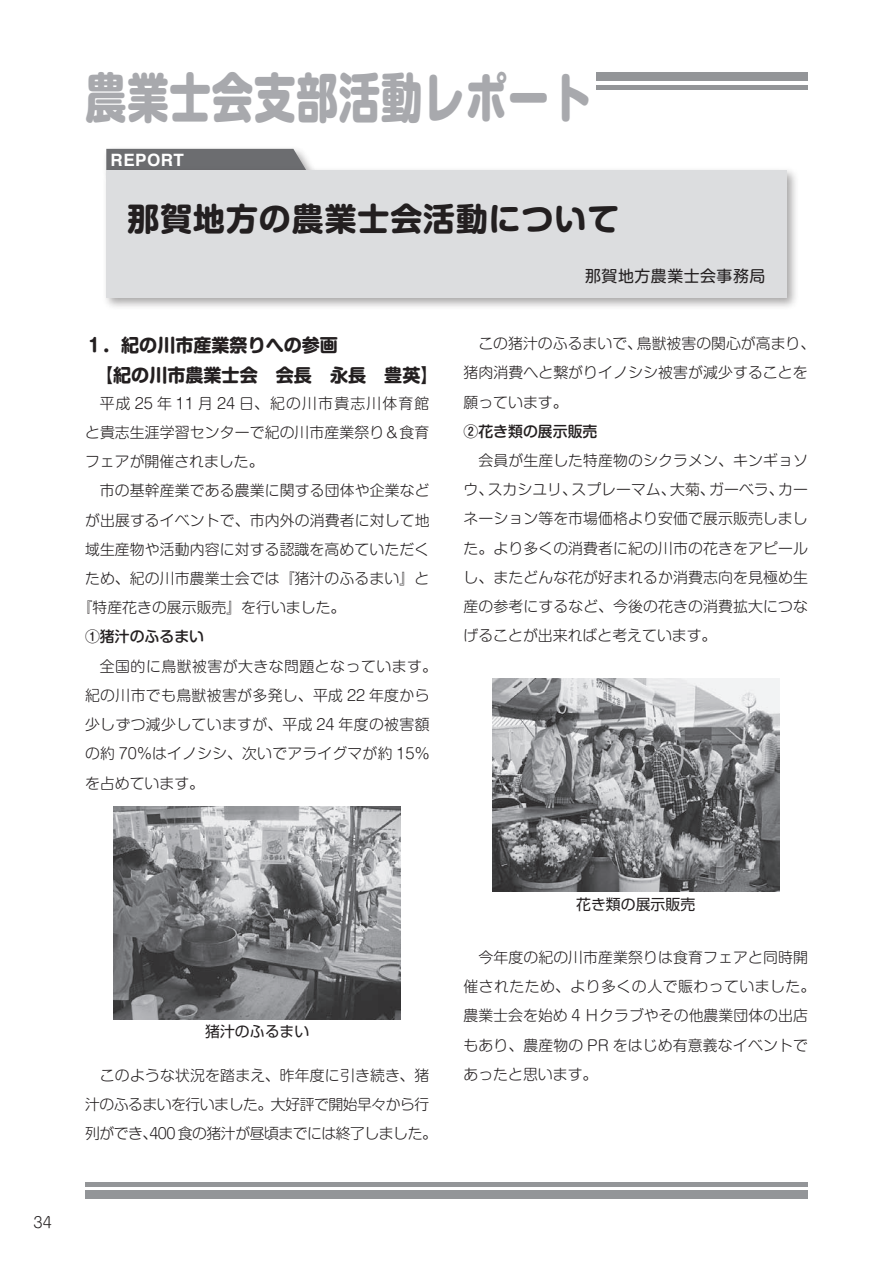
<style>
.page{position:relative;width:893px;height:1263px;background:#fff}
.page>*{position:absolute;margin:0;border:0;box-sizing:border-box;transform-origin:0 0}
.t1{font:800 53.1px "Shin M Go Pro";letter-spacing:.02em;color:#a8a9ad;scale:.78 1}
.t2{font:700 31.95px "Shin M Go Pro";letter-spacing:.03em;color:#231f20}
.t3{font:700 18px/29.7px "Shin M Go Pro";color:#231f20}
.t4{font:700 16.95px "Helvetica";letter-spacing:.03em;color:#fff}
.t5{font:15.9px "Shin M Go Pro";letter-spacing:.03em;color:#231f20}
.t6{font:300 14.85px/29.2px "Shin M Go Pro";letter-spacing:.005em;color:#231f20;text-align:justify}
.t7{font:300 14.85px/29.2px "Shin M Go Pro";letter-spacing:.025em;color:#231f20}
.t8{font:300 14.85px/29.2px "Shin M Go Pro";letter-spacing:-.035em;color:#231f20;text-align:center}
.t9{font:500 14.85px "Shin M Go Pro";color:#231f20}
.t10{font:14.85px "Shin Go Pro";color:#231f20}
</style>
<div class="page">
<div style="left:85px;top:72px;width:723px;height:9px;background:#939598"></div>
<hr style="left:85px;top:85px;width:723px;height:4px;background:#939598">
<div style="left:85px;top:1191px;width:723px;height:8px;background:#939598"></div>
<hr style="left:85px;top:1182px;width:723px;height:4px;background:#939598">
<div style="left:69px;top:60px;width:527px;height:54px;background:#fff"></div>
<div style="left:102px;top:144px;width:215px;height:38px;background:#231f20;opacity:.4"></div>
<div style="left:106px;top:149px;width:200px;height:17px;background:#6c6d70"></div>
<div style="left:102px;top:166px;width:697px;height:144px;background:#231f20;opacity:.4"></div>
<div style="left:106px;top:170px;width:681px;height:128px;background:#dcdddf"></div>
<img style="left:114px;top:806px;width:287px;height:213px">
<img style="left:492px;top:679px;width:287px;height:212px">
<h1 class="t1" style="left:85px;top:54px;width:651px">農業士会支部活動レポート</h1>
<p class="t4" style="left:111px;top:146px;width:75px">REPORT</p>
<h2 class="t2" style="left:128px;top:193px;width:493px">那賀地方の農業士会活動について</h2>
<p class="t5" style="left:585px;top:263px;width:182px">那賀地方農業士会事務局</p>
<p class="t3" style="left:95px;top:328px;width:345px;text-indent:-10px">１．紀の川市産業祭りへの参画<br>【紀の川市農業士会　会長　永長　豊英】</p>
<p class="t6" style="left:85px;top:387px;width:346px;text-indent:15px">平成 25 年 11 月 24 日、紀の川市貴志川体育館と貴志生涯学習センターで紀の川市産業祭り＆食育フェアが開催されました。</p>
<p class="t6" style="left:100px;top:474px;width:331px">市の基幹産業である農業に関する団体や企業など</p>
<p class="t6" style="left:85px;top:503px;width:346px">が出展するイベントで、市内外の消費者に対して地</p>
<p class="t6" style="left:85px;top:533px;width:346px">域生産物や活動内容に対する認識を高めていただく</p>
<p class="t6" style="left:85px;top:562px;width:346px">ため、紀の川市農業士会では『猪汁のふるまい』と</p>
<p class="t6" style="left:78px;top:591px;width:269px">『特産花きの展示販売』を行いました。</p>
<p class="t9" style="left:85px;top:625px;width:121px">①猪汁のふるまい</p>
<p class="t7" style="left:85px;top:650px;width:353px;text-indent:15px">全国的に鳥獣被害が大きな問題となっています。紀の川市でも鳥獣被害が多発し、平成 22 年度から少しずつ減少していますが、平成 24 年度の被害額の約 70％はイノシシ、次いでアライグマが約 15％を占めています。</p>
<p class="t6" style="left:463px;top:327px;width:353px;text-align:left;text-indent:15px">この猪汁のふるまいで、鳥獣被害の関心が高まり、猪肉消費へと繋がりイノシシ被害が減少することを願っています。</p>
<p class="t9" style="left:463px;top:419px;width:135px">②花き類の展示販売</p>
<p class="t6" style="left:463px;top:444px;width:346px;text-indent:15px">会員が生産した特産物のシクラメン、キンギョソウ、スカシユリ、スプレーマム、大菊、ガーベラ、カーネーション等を市場価格より安価で展示販売しました。より多くの消費者に紀の川市の花きをアピールし、またどんな花が好まれるか消費志向を見極め生産の参考にするなど、今後の花きの消費拡大につなげることが出来ればと考えています。</p>
<p class="t6" style="left:34px;top:1206px;width:20px">34</p>
<p class="t10" style="left:205px;top:1019px;width:106px">猪汁のふるまい</p>
<p class="t8" style="left:85px;top:1059px;width:353px">このような状況を踏まえ、昨年度に引き続き、猪<br>汁のふるまいを行いました。大好評で開始早々から行列ができ、400 食の猪汁が昼頃までには終了しました。</p>
<p class="t10" style="left:576px;top:892px;width:121px">花き類の展示販売</p>
<p class="t6" style="left:463px;top:941px;width:353px;text-align:left;text-indent:15px">今年度の紀の川市産業祭りは食育フェアと同時開催されたため、より多くの人で賑わっていました。農業士会を始め 4 Ｈクラブやその他農業団体の出店もあり、農産物の PR をはじめ有意義なイベントであったと思います。</p>
</div>
